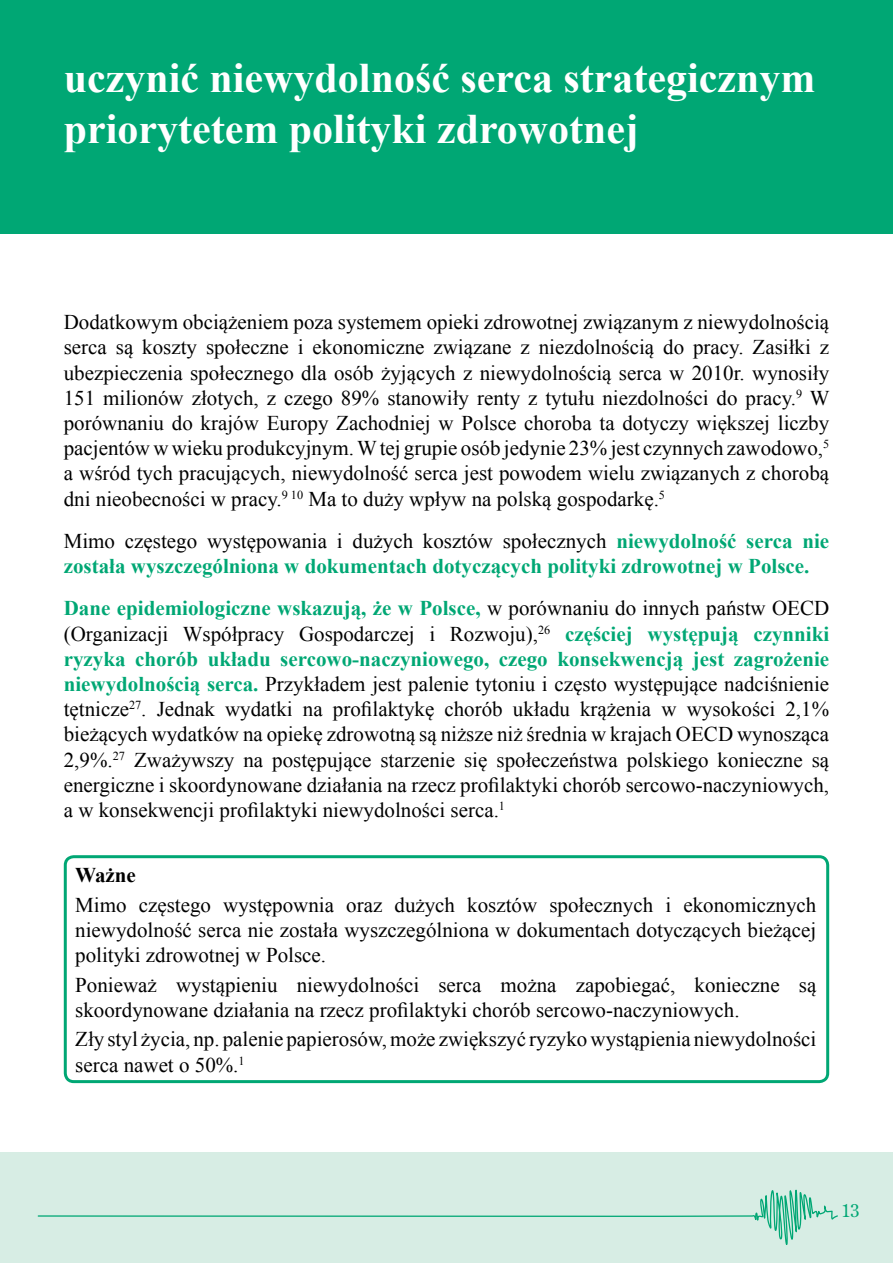
<style>
.page{position:relative;width:893px;height:1263px;background:#fff}
.page>*{position:absolute;margin:0;border:0;box-sizing:border-box;transform-origin:0 0}
.t1{font:700 42px/50.4px "Times New Roman";color:#fff}
.t2{font:21px/25.2px "Times New Roman";color:#000;text-align:justify}
.t3{font:700 21px/25.2px "Times New Roman";color:#00a774}
.t4{font:700 21px "Times New Roman";color:#000}
.t5{font:18px "Century Old Style";color:#00a774}
.s1{font-weight:400;color:#000}
.s2{font-weight:700;color:#00a774}
</style>
<div class="page">
<div style="left:0;top:0;width:893px;height:234px;background:#00a774"></div>
<div style="left:0;top:1152px;width:893px;height:111px;background:#d7ede4"></div>
<svg style="left:37px;top:1189px;width:801px;height:56px"></svg>
<div style="left:64px;top:855px;width:765px;height:228px;border:3px solid #00a774;border-radius:9px"></div>
<h1 class="t1" style="left:64px;top:52px;width:753px">uczynić niewydolność serca strategicznym priorytetem polityki zdrowotnej</h1>
<p class="t2" style="left:64px;top:309px;width:767px">Dodatkowym obciążeniem poza systemem opieki zdrowotnej związanym z niewydolnością serca są koszty społeczne i ekonomiczne związane z niezdolnością do pracy. Zasiłki z ubezpieczenia społecznego dla osób żyjących z niewydolnością serca w 2010r. wynosiły 151 milionów złotych, z czego 89% stanowiły renty z tytułu niezdolności do pracy.<sup>9</sup> W porównaniu do krajów Europy Zachodniej w Polsce choroba ta dotyczy większej liczby pacjentów w wieku produkcyjnym. W tej grupie osób jedynie 23% jest czynnych zawodowo,<sup>5 </sup>a wśród tych pracujących, niewydolność serca jest powodem wielu związanych z chorobą dni nieobecności w pracy.<sup>9</sup> <sup>10</sup> Ma to duży wpływ na polską gospodarkę.<sup>5</sup></p>
<p class="t3" style="left:64px;top:528px;width:767px"><span class="s1">Mimo częstego występowania i dużych kosztów społecznych</span> niewydolność serca nie została wyszczególniona w dokumentach dotyczących polityki zdrowotnej w Polsce.</p>
<p class="t2" style="left:64px;top:595px;width:767px"><span class="s2">Dane epidemiologiczne wskazują, że w Polsce,</span> w porównaniu do innych państw OECD (Organizacji Współpracy Gospodarczej i Rozwoju),<sup>26</sup> <span class="s2">częściej występują czynniki ryzyka chorób układu sercowo-naczyniowego, czego konsekwencją jest zagrożenie niewydolnością serca.</span> Przykładem jest palenie tytoniu i często występujące nadciśnienie tętnicze<sup>27</sup>. Jednak wydatki na profilaktykę chorób układu krążenia w wysokości 2,1% bieżących wydatków na opiekę zdrowotną są niższe niż średnia w krajach OECD wynosząca 2,9%.<sup>27</sup> Zważywszy na postępujące starzenie się społeczeństwa polskiego konieczne są energiczne i skoordynowane działania na rzecz profilaktyki chorób sercowo-naczyniowych, a w konsekwencji profilaktyki niewydolności serca.<sup>1</sup></p>
<p class="t4" style="left:75px;top:861px;width:62px">Ważne</p>
<p class="t2" style="left:75px;top:892px;width:743px">Mimo częstego występownia oraz dużych kosztów społecznych i ekonomicznych niewydolność serca nie została wyszczególniona w dokumentach dotyczących bieżącej polityki zdrowotnej w Polsce.</p>
<p class="t2" style="left:75px;top:972px;width:742px">Ponieważ wystąpieniu niewydolności serca można zapobiegać, konieczne są skoordynowane działania na rzecz profilaktyki chorób sercowo-naczyniowych.</p>
<p class="t2" style="left:75px;top:1026px;width:743px">Zły styl życia, np. palenie papierosów, może zwiększyć ryzyko wystąpienia niewydolności serca nawet o 50%.<sup>1</sup></p>
<p class="t5" style="left:842px;top:1199px;width:19px">13</p>
</div>
